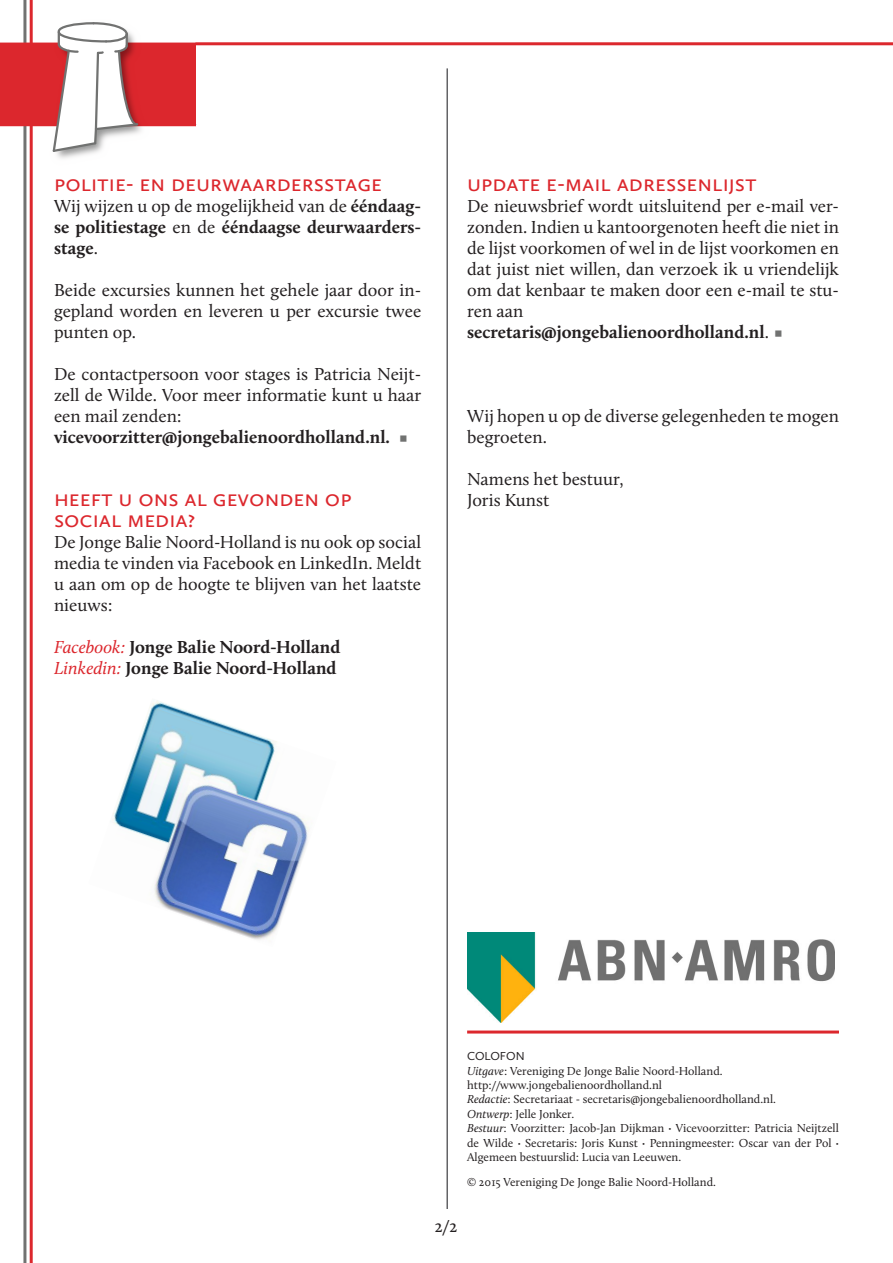
<style>
.page{position:relative;width:893px;height:1263px;background:#fff}
.page>*{position:absolute;margin:0;border:0;box-sizing:border-box;transform-origin:0 0}
.t1{font:24px "Calluna Sans";color:#dc272d}
.t2{font:18px/21px "Calluna";color:#231f20;text-align:justify}
.t3{font:700 18px/21px "Calluna";color:#231f20;text-align:justify}
.t4{font:12px/14.4px "Calluna";color:#231f20;text-align:justify}
.t5{font:12px "Calluna Sans";color:#231f20}
.s1{font-weight:400}
.s2{font-weight:400;font-style:italic;color:#dc272d}
.s3{font-style:italic}
.s4{font-weight:700}
</style>
<div class="page">
<img style="left:112px;top:700px;width:197px;height:240px">
<hr style="left:30px;top:0;width:3px;height:1263px;background:#dc272d">
<hr style="left:23px;top:0;width:3px;height:1263px;background:#717271">
<svg style="left:0;top:21px;width:197px;height:132px"></svg>
<hr style="left:196px;top:42px;width:697px;height:3px;background:#dc272d">
<hr style="left:467px;top:1030px;width:372px;height:3px;background:#dc272d">
<img style="left:467px;top:932px;width:367px;height:91px">
<hr style="left:446px;top:68px;width:2px;height:1141px;background:#636366">
<p class="t1" style="left:54px;top:169px;width:23px">politie</p>
<p class="t1" style="left:126px;top:169px;width:98px">- en deurwaarderssta</p>
<p class="t1" style="left:357px;top:169px;width:23px">ge</p>
<p class="t3" style="left:54px;top:195px;width:369px"><span class="s1">Wij wijzen u op de mogelijkheid van de</span> ééndaag&shy;se politiestage <span class="s1">en de</span> ééndaagse deurwaarders&shy;stage<span class="s1">.</span></p>
<p class="t2" style="left:54px;top:279px;width:369px">Beide excursies kunnen het gehele jaar door in&shy;gepland worden en leveren u per excursie twee punten op.</p>
<p class="t2" style="left:54px;top:363px;width:369px">De contactpersoon voor stages is Patricia Neijt&shy;zell de Wilde. Voor meer informatie kunt u haar een mail zenden:</p>
<p class="t3" style="left:54px;top:426px;width:338px">vicevoorzitter@jongebalienoordholland.nl.</p>
<p class="t1" style="left:54px;top:484px;width:27px">Heeft</p>
<p class="t1" style="left:119px;top:484px;width:34px">u ons</p>
<p class="t1" style="left:185px;top:484px;width:56px">al gevonden</p>
<p class="t1" style="left:325px;top:484px;width:28px">op</p>
<p class="t1" style="left:54px;top:505px;width:102px">social media</p>
<p class="t1" style="left:188px;top:505px;width:9px">?</p>
<p class="t2" style="left:54px;top:531px;width:369px">De Jonge Balie Noord-Holland is nu ook op social media te vinden via Facebook en LinkedIn. Meldt u aan om op de hoogte te blijven van het laatste nieuws:</p>
<p class="t3" style="left:54px;top:636px;width:288px"><span class="s2">Facebook:</span> Jonge Balie Noord-Holland</p>
<p class="t3" style="left:54px;top:657px;width:284px"><span class="s2">Linkedin:</span> Jonge Balie Noord-Holland</p>
<p class="t1" style="left:467px;top:169px;width:38px">update</p>
<p class="t1" style="left:546px;top:169px;width:83px">e-mail adressenlijst</p>
<p class="t2" style="left:467px;top:195px;width:373px">De nieuwsbrief wordt uitsluitend per e-mail ver&shy;zonden. Indien u kantoorgenoten heeft die niet in de lijst voorkomen of wel in de lijst voorkomen en dat juist niet willen, dan verzoek ik u vriendelijk om dat kenbaar te maken door een e-mail te stu&shy;ren aan</p>
<p class="t3" style="left:467px;top:321px;width:303px">secretaris@jongebalienoordholland.nl<span class="s1">.</span></p>
<p class="t2" style="left:467px;top:405px;width:373px">Wij hopen u op de diverse gelegenheden te mogen begroeten.</p>
<p class="t2" style="left:467px;top:468px;width:158px">Namens het bestuur,</p>
<p class="t2" style="left:467px;top:489px;width:84px">Joris Kunst</p>
<p class="t5" style="left:467px;top:1049px;width:59px">COLOFON</p>
<p class="t4" style="left:467px;top:1063px;width:257px"><span class="s3">Uitgave</span>: Vereniging De Jonge Balie Noord-Holland.</p>
<p class="t4" style="left:467px;top:1077px;width:196px">http://www.jongebalienoordholland.nl</p>
<p class="t4" style="left:467px;top:1092px;width:310px"><span class="s3">Redactie</span>: Secretariaat - secretaris@jongebalienoordholland.nl.</p>
<p class="t4" style="left:467px;top:1106px;width:109px"><span class="s3">Ontwerp</span>: Jelle Jonker.</p>
<p class="t4" style="left:467px;top:1121px;width:373px"><span class="s3">Bestuur</span>: Voorzitter: Jacob-Jan Dijkman <span class="s4">·</span> Vicevoorzitter: Patricia Neijtzell de Wilde <span class="s4">·</span> Secretaris: Joris Kunst <span class="s4">·</span> Penningmeester: Oscar van der Pol <span class="s4">· </span>Algemeen bestuurslid: Lucia van Leeuwen.</p>
<p class="t4" style="left:467px;top:1175px;width:250px">© 2015 Vereniging De Jonge Balie Noord-Holland.</p>
<p class="t2" style="left:434px;top:1216px;width:25px">2/2</p>
</div>
